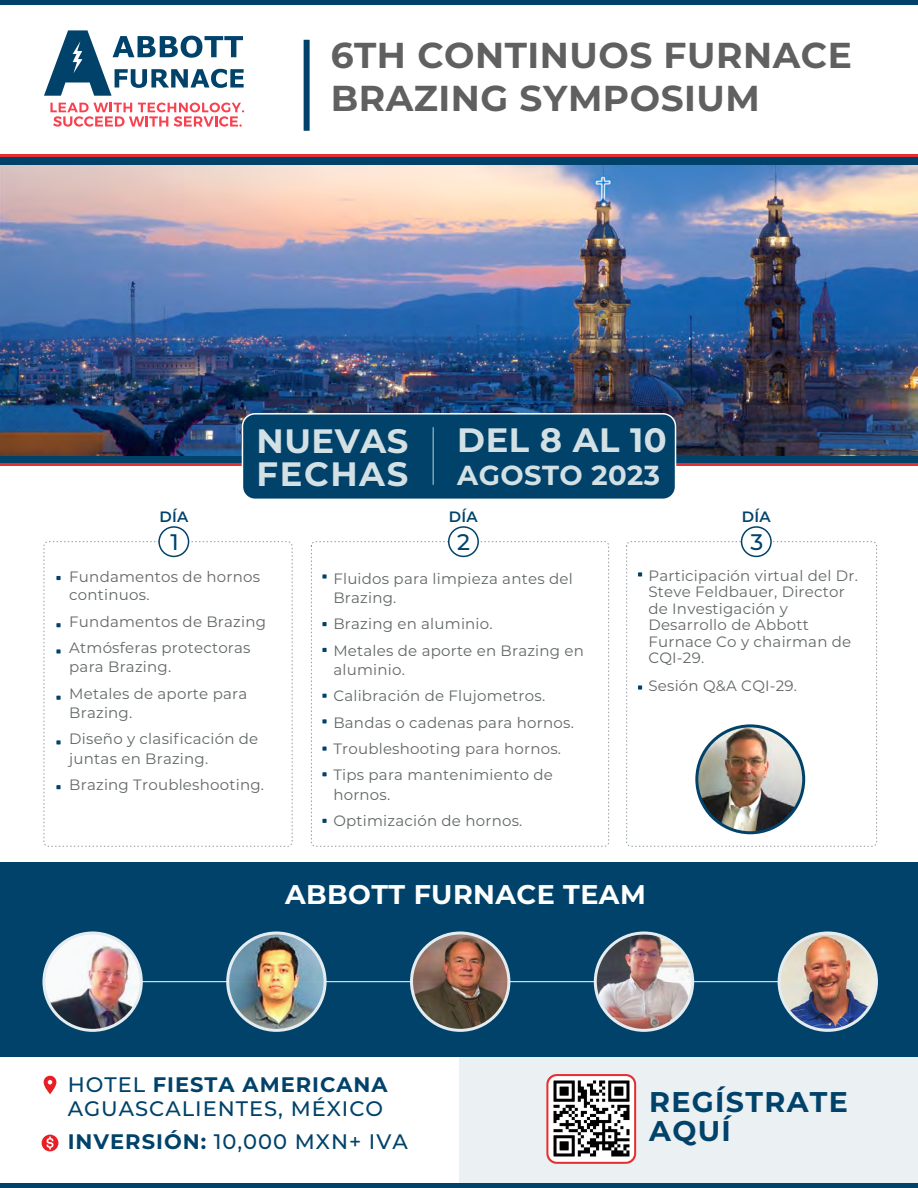
<style>
.page{position:relative;width:918px;height:1188px;background:#fff}
.page>*{position:absolute;margin:0;border:0;box-sizing:border-box;transform-origin:0 0}
.t1{font:700 36px/43.2px "Montserrat";letter-spacing:.015em;color:#606060}
.t2{font:700 33.75px/33px "Montserrat";letter-spacing:.015em;color:#d3e1e5}
.t3{font:700 28.5px/28.5px "Montserrat";letter-spacing:.045em;color:#01426a}
.t4{font:700 27.6px "Montserrat";letter-spacing:.015em;color:#d3e1e5}
.t5{font:700 27px "Montserrat";letter-spacing:.015em;color:#fff}
.t6{font:500 22.5px "Montserrat";color:#01426a}
.t7{font:500 21px/24px "Montserrat";letter-spacing:.045em;color:#01426a}
.t8{font:15px/26.2px "Montserrat";letter-spacing:.015em;color:#626768}
.t9{font:600 15px "Montserrat";letter-spacing:.015em;color:#01426a}
.s1{font-weight:700}
</style>
<div class="page">
<div style="left:626px;top:541px;width:251px;height:306px;border:1px dashed #8a969b;border-radius:4px"></div>
<div style="left:44px;top:541px;width:249px;height:306px;border:1px dashed #8a969b;border-radius:4px"></div>
<div style="left:311px;top:541px;width:298px;height:306px;border:1px dashed #8a969b;border-radius:4px"></div>
<div style="left:459px;top:1057px;width:459px;height:131px;background:#ebf0f2"></div>
<svg style="left:44px;top:1076px;width:12px;height:18px"></svg>
<div style="left:0;top:862px;width:918px;height:195px;background:#01426a"></div>
<hr style="left:0;top:1184px;width:918px;height:4px;background:#01426a">
<hr style="left:141px;top:981px;width:638px;height:1px;background:#fff">
<svg style="left:50px;top:103px;width:194px;height:24px"></svg>
<svg style="left:44px;top:30px;width:200px;height:66px"></svg>
<div style="left:304px;top:40px;width:6px;height:91px;background:#01426a"></div>
<img style="left:45px;top:933px;width:96px;height:97px">
<div style="left:42px;top:932px;width:101px;height:100px;border:3px solid #eaf1f4;border-radius:50%"></div>
<img style="left:228px;top:933px;width:96px;height:97px">
<div style="left:226px;top:932px;width:101px;height:100px;border:3px solid #eaf1f4;border-radius:50%"></div>
<img style="left:412px;top:933px;width:97px;height:97px">
<div style="left:410px;top:932px;width:100px;height:100px;border:3px solid #eaf1f4;border-radius:50%"></div>
<img style="left:595px;top:933px;width:98px;height:97px">
<div style="left:594px;top:932px;width:100px;height:100px;border:3px solid #eaf1f4;border-radius:50%"></div>
<img style="left:697px;top:726px;width:107px;height:107px">
<div style="left:695px;top:724px;width:110px;height:110px;border:3px solid #01426a;border-radius:50%"></div>
<img style="left:779px;top:933px;width:97px;height:97px">
<div style="left:778px;top:932px;width:100px;height:100px;border:3px solid #eaf1f4;border-radius:50%"></div>
<svg style="left:56px;top:576px;width:5px;height:4px"></svg>
<svg style="left:322px;top:574px;width:5px;height:5px"></svg>
<svg style="left:638px;top:685px;width:4px;height:5px"></svg>
<svg style="left:322px;top:622px;width:5px;height:4px"></svg>
<svg style="left:322px;top:648px;width:5px;height:4px"></svg>
<svg style="left:322px;top:694px;width:5px;height:4px"></svg>
<svg style="left:322px;top:719px;width:5px;height:4px"></svg>
<svg style="left:322px;top:747px;width:5px;height:4px"></svg>
<svg style="left:322px;top:772px;width:5px;height:4px"></svg>
<svg style="left:322px;top:819px;width:5px;height:4px"></svg>
<svg style="left:56px;top:623px;width:5px;height:4px"></svg>
<svg style="left:56px;top:649px;width:5px;height:5px"></svg>
<svg style="left:56px;top:696px;width:5px;height:4px"></svg>
<svg style="left:56px;top:740px;width:5px;height:5px"></svg>
<svg style="left:56px;top:785px;width:5px;height:4px"></svg>
<svg style="left:0;top:455px;width:918px;height:9px;background:#223f5f"></svg>
<div style="left:0;top:156px;width:918px;height:10px;background:#01426a"></div>
<hr style="left:0;top:464px;width:918px;height:2px;background:#e62f31">
<hr style="left:0;top:154px;width:918px;height:3px;background:#e62f31">
<div style="left:0;top:0;width:918px;height:5px;background:#01426a"></div>
<svg style="left:546px;top:1074px;width:90px;height:90px"></svg>
<img style="left:548px;top:1076px;width:86px;height:86px">
<div style="left:42px;top:1135px;width:16px;height:16px;background:#e81e25;border-radius:50%"></div>
<svg style="left:47px;top:1136px;width:6px;height:14px"></svg>
<svg style="left:638px;top:572px;width:4px;height:5px"></svg>
<img style="left:0;top:166px;width:918px;height:289px">
<div style="left:159px;top:527px;width:30px;height:29px;background:#fff;border-radius:50%"></div>
<div style="left:158px;top:526px;width:31px;height:31px;border:2px solid #01426a;border-radius:50%"></div>
<div style="left:449px;top:527px;width:29px;height:29px;background:#fff;border-radius:50%"></div>
<div style="left:448px;top:526px;width:31px;height:31px;border:2px solid #01426a;border-radius:50%"></div>
<div style="left:742px;top:527px;width:29px;height:29px;background:#fff;border-radius:50%"></div>
<div style="left:741px;top:526px;width:31px;height:31px;border:2px solid #01426a;border-radius:50%"></div>
<div style="left:242px;top:414px;width:434px;height:85px;background:#01426a;border-radius:13px"></div>
<div style="left:242px;top:413px;width:434px;height:87px;border:2px solid #fff;border-radius:13px"></div>
<hr style="left:433px;top:427px;width:1px;height:58px;background:#a5c1ce">
<h1 class="t1" style="left:331px;top:32px;width:523px">6TH CONTINUOS FURNACE<br>BRAZING SYMPOSIUM</h1>
<p class="t9" style="left:159px;top:506px;width:30px">DÍA</p>
<h3 class="t6" style="left:170px;top:526px;width:10px">1</h3>
<h2 class="t2" style="left:257px;top:422px;width:153px">NUEVAS<br>FECHAS</h2>
<h2 class="t2" style="left:457px;top:422px;width:211px">DEL 8 AL 10</h2>
<h3 class="t4" style="left:457px;top:455px;width:204px">AGOSTO 2023</h3>
<p class="t9" style="left:449px;top:506px;width:30px">DÍA</p>
<h3 class="t6" style="left:457px;top:526px;width:14px">2</h3>
<p class="t9" style="left:742px;top:506px;width:30px">DÍA</p>
<h3 class="t6" style="left:750px;top:526px;width:14px">3</h3>
<p class="t8" style="left:69px;top:567px;width:192px;line-height:18px">Fundamentos de hornos continuos.</p>
<p class="t8" style="left:69px;top:608px;width:198px">Fundamentos de Brazing<br>Atmósferas protectoras</p>
<p class="t8" style="left:69px;top:653px;width:179px">para Brazing.<br>Metales de aporte para</p>
<p class="t8" style="left:69px;top:699px;width:191px">Brazing.<br>Diseño y clasificación de</p>
<p class="t8" style="left:69px;top:745px;width:196px">juntas en Brazing.<br>Brazing Troubleshooting.</p>
<p class="t8" style="left:333px;top:568px;width:241px;line-height:19.5px">Fluidos para limpieza antes del<br>Brazing.</p>
<p class="t8" style="left:333px;top:610px;width:252px">Brazing en aluminio.<br>Metales de aporte en Brazing en</p>
<p class="t8" style="left:333px;top:656px;width:242px">aluminio.<br>Calibración de Flujometros.<br>Bandas o cadenas para hornos.<br>Troubleshooting para hornos.<br>Tips para mantenimiento de</p>
<p class="t8" style="left:333px;top:781px;width:191px">hornos.<br>Optimización de hornos.</p>
<p class="t8" style="left:648px;top:567px;width:211px;line-height:16.5px">Participación virtual del Dr.<br>Steve Feldbauer, Director de Investigación y<br>Desarrollo de Abbott<br>Furnace Co y chairman de<br>CQI-29.</p>
<p class="t8" style="left:648px;top:672px;width:150px">Sesión Q&amp;A CQI-29.</p>
<h3 class="t5" style="left:285px;top:875px;width:362px">ABBOTT FURNACE TEAM</h3>
<h3 class="t7" style="left:68px;top:1072px;width:321px">HOTEL <span class="s1">FIESTA AMERICANA<br></span>AGUASCALIENTES, MÉXICO</h3>
<h3 class="t7" style="left:68px;top:1129px;width:342px"><span class="s1">INVERSIÓN:</span> 10,000 MXN+ IVA</h3>
<h3 class="t3" style="left:649px;top:1086px;width:200px">REGÍSTRATE<br>AQUÍ</h3>
</div>
